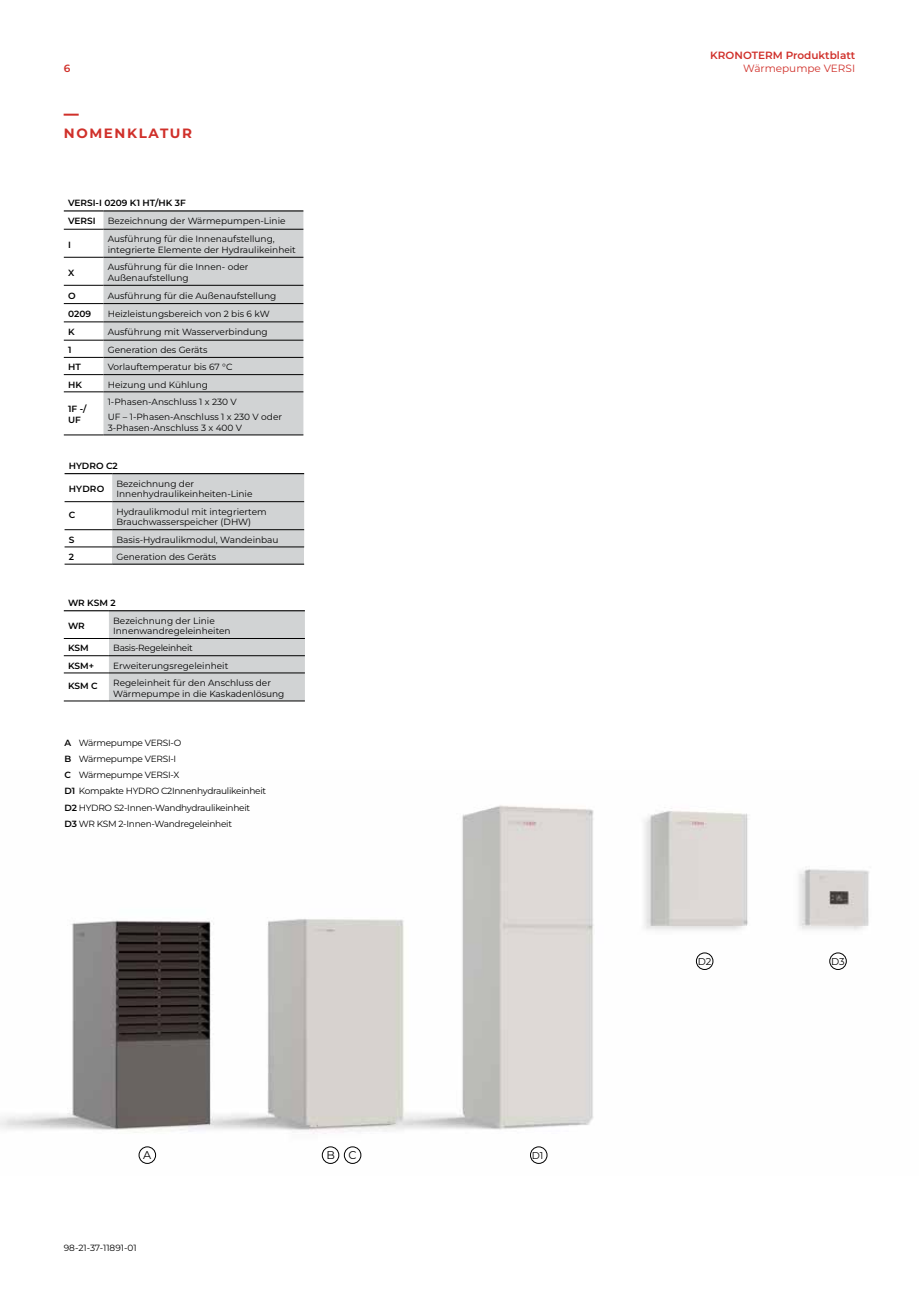
<style>
.page{position:relative;width:919px;height:1289px;background:#fff}
.page>*{position:absolute;margin:0;border:0;box-sizing:border-box;transform-origin:0 0}
.t1{font:900 15px "Montserrat";color:#d0302a}
.t2{font:700 13.5px "Montserrat";letter-spacing:.12em;color:#d0302a}
.t3{font:11.25px "Montserrat";color:#000}
.t4{font:600 10.5px "Montserrat";color:#d0302a}
.t5{font:10.5px "Montserrat";color:#d0302a}
.t6{font:9.9px "Montserrat";color:#000}
.t7{font:9px/10.8px "Montserrat";color:#000}
.t8{font:9px/16.2px "Montserrat";letter-spacing:-.03em;color:#000}
.t9{font:600 9px/18.3px "Montserrat";color:#000}
.s1{font-weight:600}
</style>
<div class="page">
<img style="left:0;top:805px;width:869px;height:359px">
<svg style="left:103px;top:211px;width:200px;height:223px;background:#cfd1d2"></svg>
<hr style="left:64px;top:229px;width:39px;height:1px;background:#000">
<hr style="left:103px;top:229px;width:200px;height:1px;background:#000">
<hr style="left:64px;top:257px;width:39px;height:1px;background:#000">
<hr style="left:103px;top:257px;width:200px;height:1px;background:#000">
<hr style="left:64px;top:285px;width:39px;height:1px;background:#000">
<hr style="left:103px;top:285px;width:200px;height:1px;background:#000">
<hr style="left:64px;top:303px;width:39px;height:1px;background:#000">
<hr style="left:103px;top:303px;width:200px;height:1px;background:#000">
<hr style="left:64px;top:321px;width:39px;height:1px;background:#000">
<hr style="left:103px;top:321px;width:200px;height:1px;background:#000">
<hr style="left:64px;top:340px;width:39px;height:1px;background:#000">
<hr style="left:103px;top:340px;width:200px;height:1px;background:#000">
<hr style="left:64px;top:357px;width:39px;height:1px;background:#000">
<hr style="left:103px;top:357px;width:200px;height:1px;background:#000">
<hr style="left:64px;top:374px;width:39px;height:1px;background:#000">
<hr style="left:103px;top:374px;width:200px;height:1px;background:#000">
<hr style="left:64px;top:391px;width:39px;height:1px;background:#000">
<hr style="left:103px;top:391px;width:200px;height:1px;background:#000">
<hr style="left:64px;top:434px;width:39px;height:1px;background:#000">
<hr style="left:103px;top:434px;width:200px;height:1px;background:#000">
<hr style="left:64px;top:210px;width:39px;height:1px;background:#000">
<hr style="left:103px;top:210px;width:200px;height:1px;background:#000">
<div style="left:112px;top:474px;width:192px;height:72px;background:#d1d3d4"></div>
<div style="left:112px;top:547px;width:192px;height:17px;background:#d1d3d4"></div>
<hr style="left:65px;top:501px;width:47px;height:1px;background:#000">
<hr style="left:112px;top:501px;width:192px;height:1px;background:#000">
<hr style="left:65px;top:529px;width:47px;height:1px;background:#000">
<hr style="left:112px;top:529px;width:192px;height:1px;background:#000">
<hr style="left:65px;top:546px;width:47px;height:1px;background:#000">
<hr style="left:112px;top:546px;width:192px;height:1px;background:#000">
<hr style="left:65px;top:563px;width:47px;height:1px;background:#000">
<hr style="left:112px;top:563px;width:192px;height:1px;background:#000">
<hr style="left:65px;top:473px;width:47px;height:1px;background:#000">
<hr style="left:112px;top:473px;width:192px;height:1px;background:#000">
<div style="left:109px;top:611px;width:196px;height:89px;background:#d1d3d4"></div>
<div style="left:109px;top:638px;width:196px;height:17px;background:#d1d3d4"></div>
<hr style="left:64px;top:700px;width:45px;height:1px;background:#000">
<hr style="left:109px;top:700px;width:196px;height:1px;background:#000">
<hr style="left:64px;top:610px;width:45px;height:1px;background:#000">
<hr style="left:109px;top:610px;width:196px;height:1px;background:#000">
<hr style="left:64px;top:638px;width:45px;height:1px;background:#000">
<hr style="left:109px;top:638px;width:196px;height:1px;background:#000">
<hr style="left:64px;top:655px;width:45px;height:1px;background:#000">
<hr style="left:109px;top:655px;width:196px;height:1px;background:#000">
<hr style="left:64px;top:672px;width:45px;height:1px;background:#000">
<hr style="left:109px;top:672px;width:196px;height:1px;background:#000">
<div style="left:139px;top:1146px;width:17px;height:17px;border:1px solid #000;border-radius:50%"></div>
<div style="left:322px;top:1146px;width:17px;height:17px;border:1px solid #000;border-radius:50%"></div>
<div style="left:344px;top:1146px;width:17px;height:17px;border:1px solid #000;border-radius:50%"></div>
<div style="left:696px;top:952px;width:17px;height:17px;border:1px solid #000;border-radius:50%"></div>
<div style="left:829px;top:952px;width:17px;height:17px;border:1px solid #000;border-radius:50%"></div>
<div style="left:530px;top:1146px;width:17px;height:17px;border:1px solid #000;border-radius:50%"></div>
<p class="t4" style="left:710px;top:48px;width:146px">KRONOTERM Produktblatt</p>
<p class="t4" style="left:64px;top:61px;width:8px">6</p>
<p class="t5" style="left:743px;top:61px;width:113px">Wärmepumpe VERSI</p>
<h1 class="t1" style="left:64px;top:102px;width:16px">—</h1>
<h2 class="t2" style="left:64px;top:124px;width:130px">NOMENKLATUR</h2>
<p class="t9" style="left:68px;top:193px;width:119px">VERSI-I 0209 K1 HT/HK 3F<br>VERSI</p>
<p class="t7" style="left:108px;top:215px;width:179px">Bezeichnung der Wärmepumpen-Linie</p>
<p class="t9" style="left:68px;top:235px;width:4px">I</p>
<p class="t7" style="left:108px;top:233px;width:190px">Ausführung für die Innenaufstellung, integrierte Elemente der Hydraulikeinheit</p>
<p class="t9" style="left:68px;top:263px;width:8px">X</p>
<p class="t7" style="left:108px;top:261px;width:142px">Ausführung für die Innen- oder<br>Außenaufstellung</p>
<p class="t9" style="left:68px;top:286px;width:9px">O</p>
<p class="t7" style="left:108px;top:290px;width:170px">Ausführung für die Außenaufstellung</p>
<p class="t9" style="left:68px;top:304px;width:24px">0209</p>
<p class="t7" style="left:108px;top:308px;width:163px">Heizleistungsbereich von 2 bis 6 kW</p>
<p class="t9" style="left:68px;top:322px;width:8px">K</p>
<p class="t7" style="left:108px;top:326px;width:161px">Ausführung mit Wasserverbindung</p>
<p class="t9" style="left:68px;top:340px;width:5px">1</p>
<p class="t7" style="left:108px;top:344px;width:101px">Generation des Geräts</p>
<p class="t9" style="left:68px;top:357px;width:14px">HT</p>
<p class="t7" style="left:108px;top:361px;width:126px">Vorlauftemperatur bis 67 °C</p>
<p class="t9" style="left:68px;top:375px;width:15px">HK</p>
<p class="t7" style="left:108px;top:378px;width:102px">Heizung und Kühlung</p>
<p class="t9" style="left:68px;top:403px;width:20px;line-height:10.8px">1F -/<br>UF</p>
<p class="t7" style="left:108px;top:394px;width:176px;line-height:15px">1-Phasen-Anschluss 1 x 230 V<br>UF – 1-Phasen-Anschluss 1 x 230 V oder</p>
<p class="t7" style="left:108px;top:422px;width:136px">3-Phasen-Anschluss 3 x 400 V</p>
<p class="t9" style="left:69px;top:456px;width:50px">HYDRO C2</p>
<p class="t9" style="left:69px;top:479px;width:37px">HYDRO</p>
<p class="t7" style="left:116px;top:477px;width:137px">Bezeichnung der<br>Innenhydraulikeinheiten-Linie</p>
<p class="t9" style="left:69px;top:505px;width:8px">C</p>
<p class="t7" style="left:116px;top:505px;width:152px">Hydraulikmodul mit integriertem<br>Brauchwasserspeicher (DHW)</p>
<p class="t9" style="left:69px;top:530px;width:7px">S</p>
<p class="t7" style="left:116px;top:533px;width:164px">Basis-Hydraulikmodul, Wandeinbau</p>
<p class="t9" style="left:69px;top:547px;width:7px">2</p>
<p class="t7" style="left:116px;top:551px;width:101px">Generation des Geräts</p>
<p class="t9" style="left:68px;top:593px;width:49px">WR KSM 2</p>
<p class="t9" style="left:68px;top:616px;width:18px">WR</p>
<p class="t7" style="left:113px;top:615px;width:119px">Bezeichnung der Linie<br>Innenwandregeleinheiten</p>
<p class="t9" style="left:68px;top:638px;width:22px">KSM</p>
<p class="t8" style="left:113px;top:640px;width:81px">Basis-Regeleinheit</p>
<p class="t9" style="left:68px;top:656px;width:27px">KSM+</p>
<p class="t7" style="left:113px;top:659px;width:117px">Erweiterungsregeleinheit</p>
<p class="t9" style="left:68px;top:676px;width:31px">KSM C</p>
<p class="t7" style="left:113px;top:677px;width:173px">Regeleinheit für den Anschluss der<br>Wärmepumpe in die Kaskadenlösung</p>
<p class="t8" style="left:65px;top:734px;width:203px"><span class="s1">A</span> Wärmepumpe VERSI-O<br><span class="s1">B</span> Wärmepumpe VERSI-I<br><span class="s1">C</span> Wärmepumpe VERSI-X<br><span class="s1">D1</span> Kompakte HYDRO C2Innenhydraulikeinheit<br><span class="s1">D2</span> HYDRO S2-Innen-Wandhydraulikeinheit<br><span class="s1">D3</span> WR KSM 2-Innen-Wandregeleinheit</p>
<p class="t3" style="left:143px;top:1147px;width:10px">A</p>
<p class="t3" style="left:326px;top:1147px;width:32px">B C</p>
<p class="t7" style="left:64px;top:1241px;width:74px">98-21-37-11891-01</p>
<p class="t6" style="left:532px;top:1148px;width:13px">D1</p>
<p class="t6" style="left:697px;top:954px;width:15px">D2</p>
<p class="t6" style="left:831px;top:954px;width:15px">D3</p>
</div>
